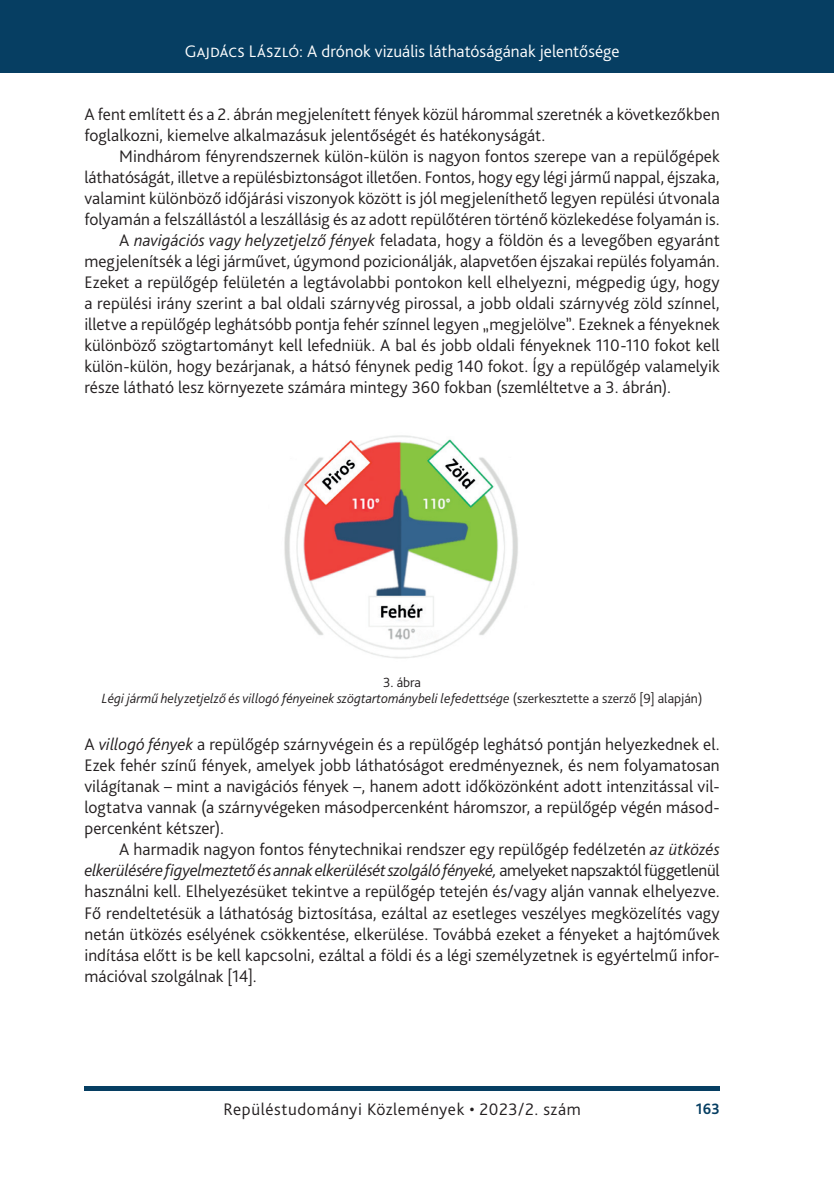
<style>
.page{position:relative;width:834px;height:1181px;background:#fff}
.page>*{position:absolute;margin:0;border:0;box-sizing:border-box;transform-origin:0 0}
._1__Body{font:300 17.5px/21px "Bliss Pro";letter-spacing:.005em;color:#231f20;text-align:justify}
._2__Body_1st_paragraph{font:300 17.5px/21px "Bliss Pro";letter-spacing:.005em;color:#231f20}
.t1{font:300 17.5px "Bliss Pro";letter-spacing:.005em;color:#fff}
._1__Body-2{font:300 17.5px "Bliss Pro";letter-spacing:.03em;color:#231f20}
.t2{font:700 15.75px "Bliss Pro";color:#063e62;scale:.95 1}
.Ábra__képalárás{font:italic 300 14px "Bliss Pro";color:#231f20}
.Ábra_címe{font:300 14px "Bliss Pro";color:#231f20}
.s1{font-style:italic}
.s2{font-style:normal}
</style>
<div class="page">
<div style="left:0;top:0;width:833px;height:73px;background:#063e62"></div>
<div style="left:84px;top:1086px;width:635px;height:5px;background:#063e62"></div>
<img style="left:284px;top:435px;width:234px;height:224px">
<p class="t1" style="left:185px;top:41px;width:436px">Gajdács László: A drónok vizuális láthatóságának jelentősége</p>
<p class="_2__Body_1st_paragraph" style="left:84px;top:103px;width:637px">A fent említett és a -2. ábrán megjelenített fények közül hárommal szeretnék a következőkben foglalkozni, kiemelve alkalmazásuk jelentőségét és hatékonyságát.</p>
<p class="_1__Body" style="left:84px;top:145px;width:637px;text-indent:35px">Mindhárom fényrendszernek külön-külön is nagyon fontos szerepe van a repülőgépek láthatóságát, illetve a repülésbiztonságot illetően. Fontos, hogy egy légi jármű nappal, éjszaka, valamint különböző időjárási viszonyok között is jól megjeleníthető legyen repülési útvonala folyamán a felszállástól a leszállásig és az adott repülőtéren történő közlekedése folyamán is.</p>
<p class="_1__Body" style="left:84px;top:229px;width:637px;text-indent:35px">A <span class="s1">navigációs vagy helyzetjelző fények</span> feladata, hogy a földön és a levegőben egyaránt megjelenítsék a légi járművet, úgymond pozicionálják, alapvetően éjszakai repülés folyamán.<br>Ezeket a repülőgép felületén a legtávolabbi pontokon kell elhelyezni, mégpedig úgy, hogy a repülési irány szerint a bal oldali szárnyvég pirossal, a jobb oldali szárnyvég zöld színnel, illetve a repülőgép leghátsóbb pontja fehér színnel legyen „megjelölve”. Ezeknek a fényeknek különböző szögtartományt kell lefedniük. A bal és jobb oldali fényeknek 110-110 fokot kell külön-külön, hogy bezárjanak, a hátsó fénynek pedig 140 fokot. Így a repülőgép valamelyik része látható lesz környezete számára mintegy 360 fokban (szemléltetve a -3. ábrán).</p>
<p class="Ábra_címe" style="left:383px;top:674px;width:39px">3. ábra</p>
<p class="Ábra__képalárás" style="left:102px;top:690px;width:602px">Légi jármű helyzetjelző és villogó fényeinek szögtartománybeli lefedettsége <span class="s2">(szerkesztette a szerző [9] alapján)</span></p>
<p class="_2__Body_1st_paragraph" style="left:84px;top:733px;width:636px;text-align:justify">A <span class="s1">villogó fények</span> a repülőgép szárnyvégein és a repülőgép leghátsó pontján helyezkednek el.<br>Ezek fehér színű fények, amelyek jobb láthatóságot eredményeznek, és nem folyamatosan világítanak – mint a navigációs fények –, hanem adott időközönként adott intenzitással vil&shy;logtatva vannak (a szárnyvégeken másodpercenként háromszor, a repülőgép végén másod&shy;percenként kétszer).</p>
<p class="_1__Body" style="left:84px;top:838px;width:636px;text-indent:35px">A harmadik nagyon fontos fénytechnikai rendszer egy repülőgép fedélzetén <span class="s1">az ütközés elkerülésére figyelmeztető ésannak elkerülését szolgáló fényeké,</span> amelyeket napszaktól függetlenül használni kell. Elhelyezésüket tekintve a repülőgép tetején és/vagy alján vannak elhelyezve.<br>Fő rendeltetésük a láthatóság biztosítása, ezáltal az esetleges veszélyes megközelítés vagy netán ütközés esélyének csökkentése, elkerülése. Továbbá ezeket a fényeket a hajtóművek indítása előtt is be kell kapcsolni, ezáltal a földi és a légi személyzetnek is egyértelmű infor&shy;mációval szolgálnak [14].</p>
<p class="_1__Body-2" style="left:223px;top:1098px;width:359px">Repüléstudományi Közlemények • 2023/2. szám</p>
<p class="t2" style="left:695px;top:1099px;width:27px">163</p>
</div>
